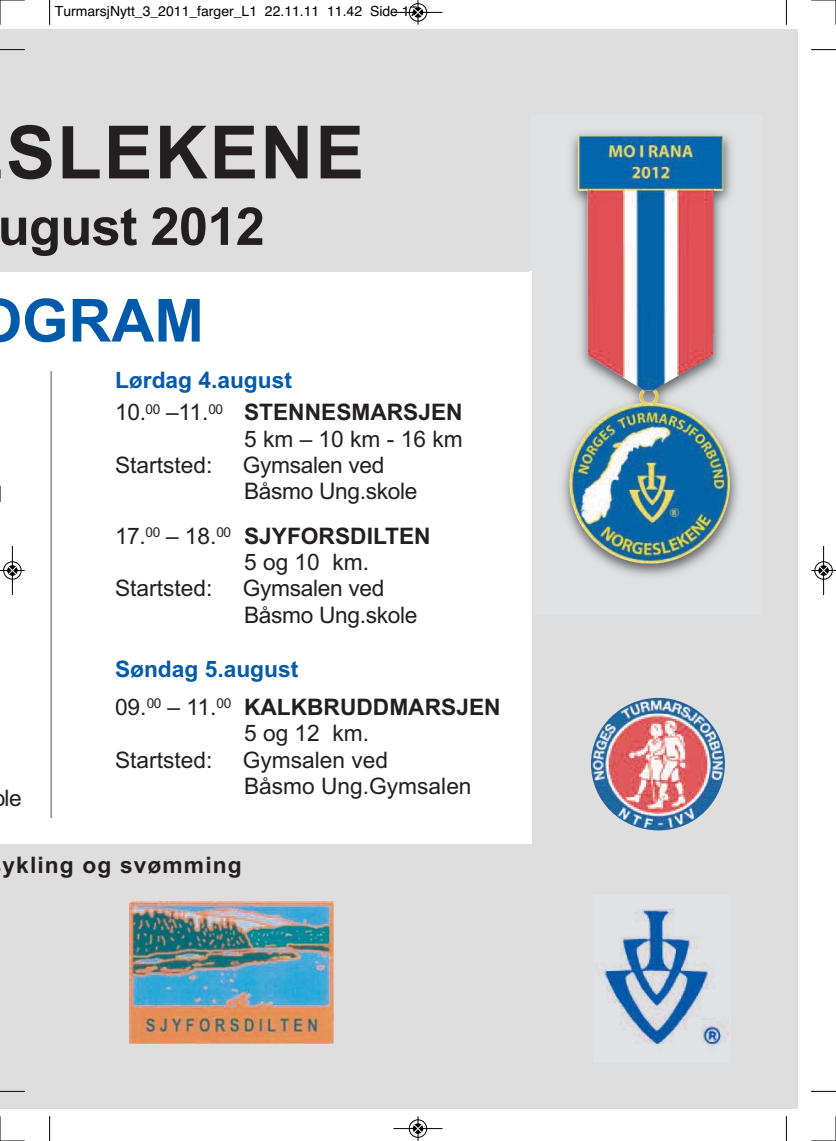
<style>
.page{position:relative;width:836px;height:1141px;background:#fff}
.page>*{position:absolute;margin:0;border:0;box-sizing:border-box;transform-origin:0 0}
.t1{font:73.5px "Arial Bold MT+T42";letter-spacing:.025em;color:#231f20}
.t2{font:59.5px "Arial Bold MT+T42";color:#005aaa}
.t3{font:52.5px "Arial Bold MT+T42";letter-spacing:-.015em;color:#231f20}
.t4{font:22.75px/26.2px "Arial MT+T42";color:#231f20}
.t5{font:22.75px/37.8px "Arial Bold MT+T42";color:#231f20}
.t6{font:22.75px/32.6px "Arial Bold MT+T42";color:#005aaa}
.t7{font:22.75px "Arial Bold MT+T42";letter-spacing:.05em;color:#231f20}
.t8{font:14px "Helvetica";color:#000}
.s1{font-family:"Arial MT+T42";color:#231f20}
.s2{color:#231f20}
.s3{font-family:"Arial MT+T42"}
.s4{color:#005aaa}
</style>
<div class="page">
<div style="left:0;top:30px;width:798px;height:1079px;background:#dedede"></div>
<div style="left:0;top:272px;width:532px;height:572px;background:#fff"></div>
<img style="left:530px;top:134px;width:208px;height:442px">
<img style="left:530px;top:272px;width:2px;height:304px">
<img style="left:576px;top:136px;width:66px;height:316px">
<img style="left:130px;top:902px;width:203px;height:141px">
<img style="left:591px;top:698px;width:134px;height:132px;border-radius:50%">
<img style="left:596px;top:908px;width:132px;height:137px">
<hr style="left:50px;top:371px;width:2px;height:447px;background:#999">
<svg style="left:49px;top:0;width:1px;height:25px"></svg>
<svg style="left:0;top:49px;width:25px;height:1px"></svg>
<svg style="left:786px;top:0;width:1px;height:25px"></svg>
<svg style="left:811px;top:49px;width:25px;height:1px"></svg>
<svg style="left:49px;top:1116px;width:1px;height:25px"></svg>
<svg style="left:0;top:1091px;width:25px;height:1px"></svg>
<svg style="left:786px;top:1116px;width:1px;height:25px"></svg>
<svg style="left:811px;top:1091px;width:25px;height:1px"></svg>
<svg style="left:0;top:0;width:25px;height:25px"></svg>
<svg style="left:811px;top:0;width:25px;height:25px"></svg>
<svg style="left:0;top:1116px;width:25px;height:25px"></svg>
<svg style="left:811px;top:1116px;width:25px;height:25px"></svg>
<div style="left:409px;top:3px;width:18px;height:19px;border:1px solid #fff;border-radius:50%"></div>
<hr style="left:393px;top:12px;width:49px;height:1px;background:#000">
<div style="left:409px;top:3px;width:18px;height:18px;border:1px solid #000;border-radius:50%"></div>
<svg style="left:413px;top:0;width:9px;height:25px"></svg>
<div style="left:409px;top:1119px;width:18px;height:19px;border:1px solid #fff;border-radius:50%"></div>
<hr style="left:393px;top:1128px;width:49px;height:1px;background:#000">
<div style="left:409px;top:1120px;width:18px;height:18px;border:1px solid #000;border-radius:50%"></div>
<svg style="left:413px;top:1116px;width:9px;height:25px"></svg>
<div style="left:3px;top:561px;width:19px;height:19px;border:1px solid #fff;border-radius:50%"></div>
<hr style="left:12px;top:546px;width:1px;height:49px;background:#000">
<div style="left:3px;top:562px;width:18px;height:17px;border:1px solid #000;border-radius:50%"></div>
<svg style="left:0;top:566px;width:25px;height:9px"></svg>
<div style="left:814px;top:561px;width:19px;height:19px;border:1px solid #fff;border-radius:50%"></div>
<hr style="left:823px;top:546px;width:1px;height:49px;background:#000">
<div style="left:814px;top:562px;width:18px;height:17px;border:1px solid #000;border-radius:50%"></div>
<svg style="left:811px;top:566px;width:25px;height:9px"></svg>
<p class="t8" style="left:55px;top:6px;width:364px">TurmarsjNytt_3_2011_farger_L1 22.11.11 11.42 Side 17</p>
<h1 class="t1" style="left:6px;top:126px;width:360px">SLEKENE</h1>
<h3 class="t3" style="left:-2px;top:207px;width:269px">ugust 2012</h3>
<h2 class="t2" style="left:22px;top:299px;width:183px">GRAM</h2>
<p class="t4" style="left:4px;top:787px;width:19px">le</p>
<p class="t6" style="left:115px;top:366px;width:349px">Lørdag 4.august<br><span class="s1">10.</span><sup>00</sup> <span class="s1">–11.</span><sup>00</sup> <span class="s2">STENNESMARSJEN</span></p>
<p class="t4" style="left:244px;top:428px;width:220px">5km–10km-16km</p>
<p class="t4" style="left:115px;top:454px;width:99px">Startsted:</p>
<p class="t4" style="left:243px;top:454px;width:176px">Gymsalen ved<br>Båsmo Ung.skole</p>
<p class="t5" style="left:115px;top:519px;width:317px"><span class="s3">17.</span><sup>00</sup> <span class="s3">– 18.</span><sup>00</sup> SJYFORSDILTEN</p>
<p class="t4" style="left:244px;top:551px;width:127px">5 og 10 km.</p>
<p class="t4" style="left:115px;top:577px;width:99px">Startsted:</p>
<p class="t4" style="left:243px;top:577px;width:176px">Gymsalen ved<br>Båsmo Ung.skole</p>
<p class="t5" style="left:115px;top:653px;width:387px"><span class="s4">Søndag 5.august<br></span><span class="s3">09.</span><sup>00</sup> <span class="s3">– 11.</span><sup>00</sup> KALKBRUDDMARSJEN</p>
<p class="t4" style="left:244px;top:722px;width:127px">5 og 12 km.</p>
<p class="t4" style="left:115px;top:749px;width:99px">Startsted:</p>
<p class="t4" style="left:243px;top:749px;width:230px">Gymsalen ved<br>Båsmo Ung.Gymsalen</p>
<p class="t7" style="left:2px;top:857px;width:241px">ykling og svømming</p>
</div>
